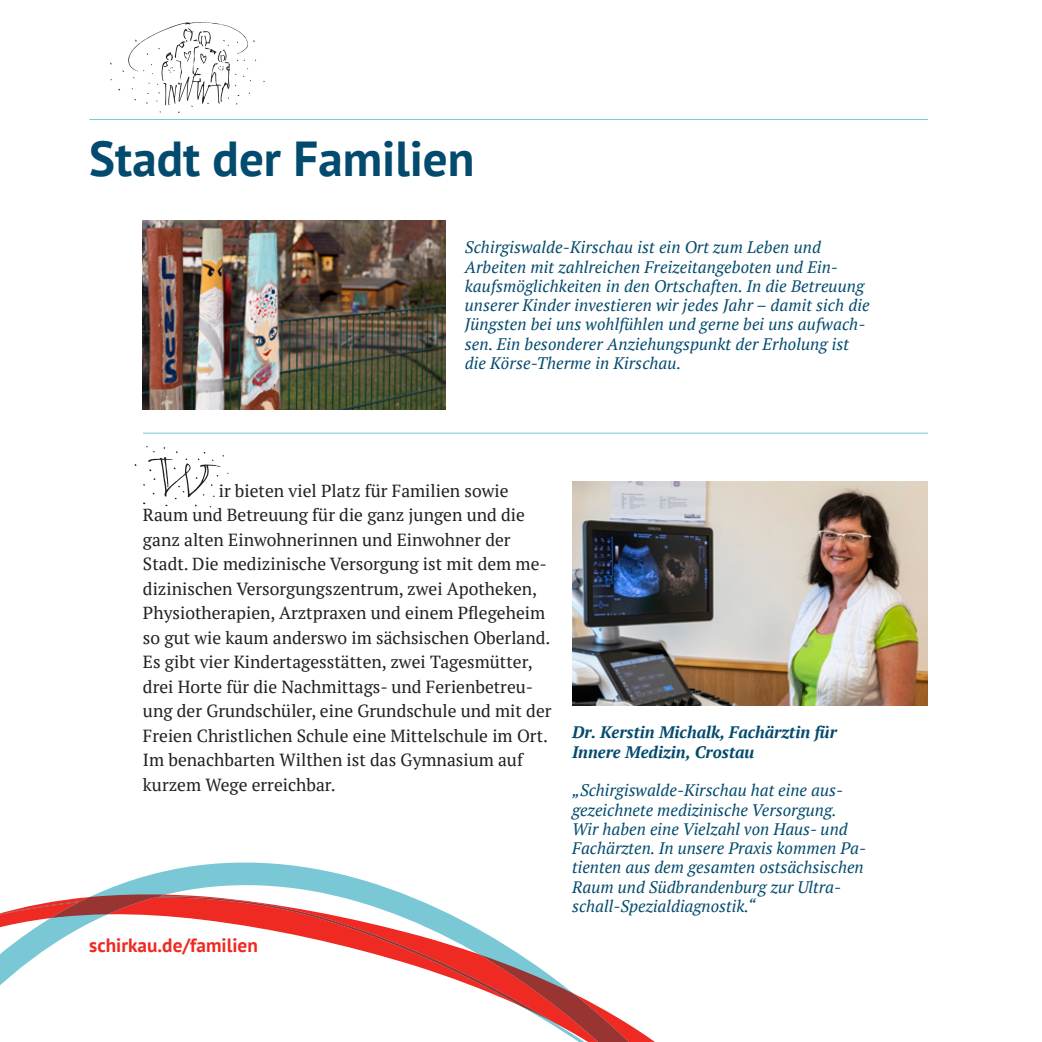
<style>
.page{position:relative;width:1042px;height:1042px;background:#fff}
.page>*{position:absolute;margin:0;border:0;box-sizing:border-box;transform-origin:0 0}
.t1{font:700 49px "PT Sans";color:#034b6e}
.t2{font:700 19.25px "PT Sans";color:#ee2a23}
.t3{font:17.5px/24.5px "PT Serif";color:#231f20}
.t4{font:italic 16.62px/19.2px "PT Serif";letter-spacing:.005em;color:#034b6e}
.t5{font:italic 700 16.62px/19.2px "PT Serif";color:#034b6e}
</style>
<div class="page">
<hr style="left:89px;top:119px;width:839px;height:1px;background:#7ac8d6">
<img style="left:143px;top:220px;width:302px;height:189px">
<img style="left:572px;top:481px;width:356px;height:224px">
<hr style="left:143px;top:433px;width:785px;height:1px;background:#7ac8d6">
<svg style="left:118px;top:22px;width:138px;height:91px"></svg>
<svg style="left:143px;top:446px;width:86px;height:61px"></svg>
<svg style="left:96px;top:862px;width:308px;height:32px;fill:#7ac8d6"></svg>
<svg style="left:0;top:894px;width:655px;height:148px"></svg>
<h1 class="t1" style="left:89px;top:126px;width:387px">Stadt der Familien</h1>
<p class="t4" style="left:465px;top:238px;width:406px">Schirgiswalde-Kirschau ist ein Ort zum Leben und Arbeiten mit zahlreichen Freizeitangeboten und Ein&shy;kaufsmöglichkeiten in den Ortschaften. In die Betreuung unserer Kinder investieren wir jedes Jahr – damit sich die Jüngsten bei uns wohlfühlen und gerne bei uns aufwach&shy;sen. Ein besonderer Anziehungspunkt der Erholung ist die Körse-Therme in Kirschau.</p>
<p class="t3" style="left:143px;top:478px;width:410px;text-indent:76px">ir bieten viel Platz für Familien sowie Raum und Betreuung für die ganz jungen und die ganz alten Einwohnerinnen und Einwohner der Stadt. Die medizinische Versorgung ist mit dem me&shy;dizinischen Versorgungszentrum, zwei Apotheken, Physiotherapien, Arztpraxen und einem Pflegeheim so gut wie kaum anderswo im sächsischen Oberland.<br>Es gibt vier Kindertagesstätten, zwei Tagesmütter, drei Horte für die Nachmittags- und Ferienbetreu&shy;ung der Grundschüler, eine Grundschule und mit der Freien Christlichen Schule eine Mittelschule im Ort.<br>Im benachbarten Wilthen ist das Gymnasium auf kurzem Wege erreichbar.</p>
<p class="t2" style="left:89px;top:932px;width:170px">schirkau.de/familien</p>
<p class="t5" style="left:572px;top:723px;width:266px">Dr. Kerstin Michalk, Fachärztin für<br>Innere Medizin, Crostau</p>
<p class="t4" style="left:572px;top:780px;width:295px">„Schirgiswalde-Kirschau hat eine aus&shy;gezeichnete medizinische Versorgung.<br>Wir haben eine Vielzahl von Haus- und Fachärzten. In unsere Praxis kommen Pa&shy;tienten aus dem gesamten ostsächsischen Raum und Südbrandenburg zur Ultra&shy;schall-Spezialdiagnostik.“</p>
</div>
